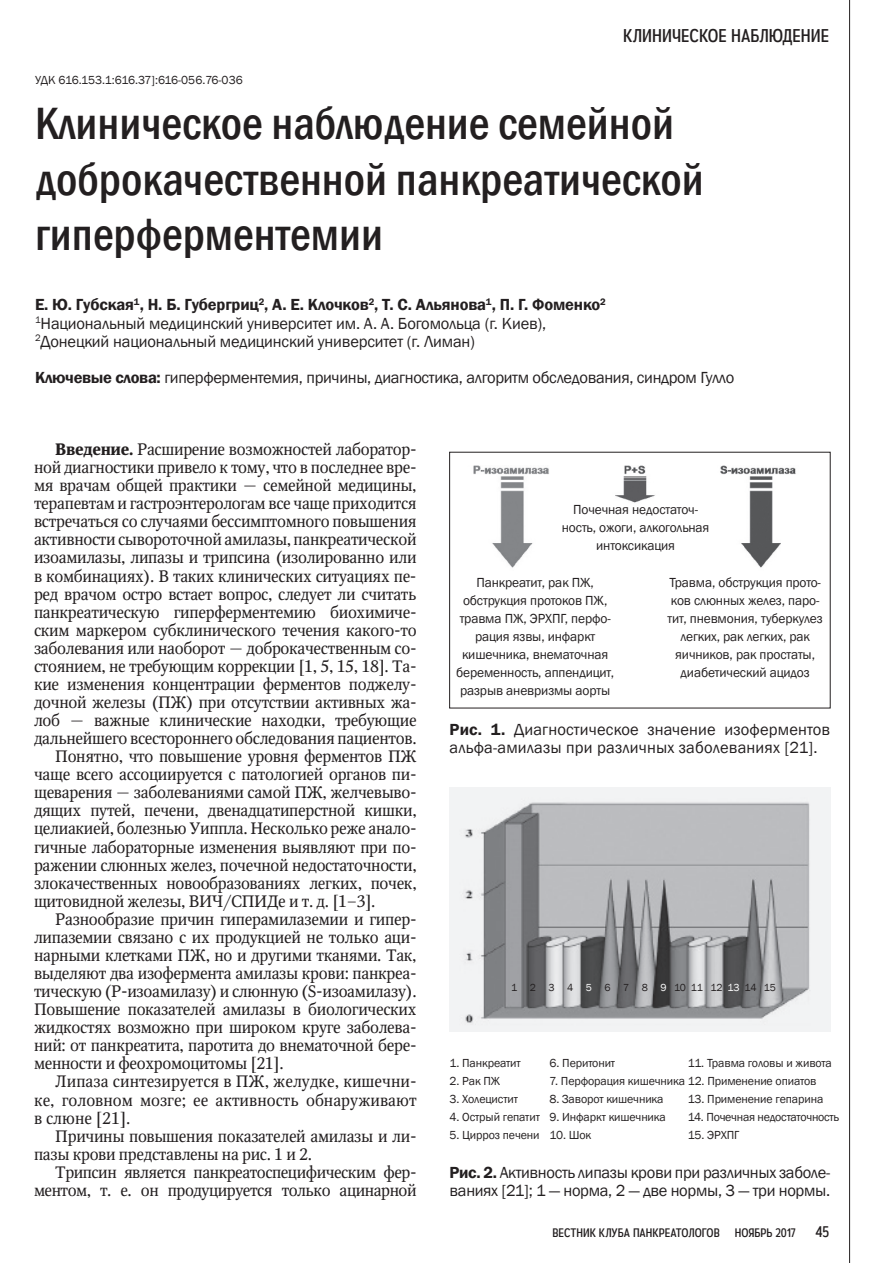
<style>
.page{position:relative;width:893px;height:1263px;background:#fff}
.page>*{position:absolute;margin:0;border:0;box-sizing:border-box;transform-origin:0 0}
.t1{font:500 condensed 46.5px/55.5px "Franklin Gothic";color:#231f20}
.t2{font:18px "Autoradiographic Rg";color:#231f20}
.t3{font:16.5px "Octava";letter-spacing:-.02em;color:#231f20}
.t4{font:16.5px/18px "Franklin Gothic";letter-spacing:-.01em;color:#231f20}
.t5{font:16.5px/18px "Franklin Gothic";letter-spacing:.01em;color:#231f20}
.t6{font:16.5px "Octava";color:#231f20}
.t7{font:15px "Autoradiographic Rg";color:#231f20}
.t8{font:13.5px/18px "Franklin Gothic";letter-spacing:-.01em;color:#231f20;text-align:center}
.t9{font:12px "Franklin Gothic";letter-spacing:-.01em;color:#231f20}
.t10{font:12px "Autoradiographic Rg";color:#231f20}
.t11{font:12px "Franklin Gothic";letter-spacing:-.035em;color:#231f20}
.t12{font:10.5px "Franklin Gothic";letter-spacing:-.025em;color:#231f20}
.s1{font-weight:600}
.s2{font-weight:700}
.s3{color:#fff}
</style>
<div class="page">
<hr style="left:849px;top:0;width:1px;height:1263px;background:#231f20">
<img style="left:473px;top:466px;width:323px;height:102px">
<img style="left:450px;top:788px;width:380px;height:243px">
<p class="t2" style="left:623px;top:25px;width:207px">КЛИНИЧЕСКОЕ НАБЛЮДЕНИЕ</p>
<p class="t11" style="left:35px;top:72px;width:209px">УДК 616.153.1:616.37]:616-056.76-036</p>
<h1 class="t1" style="left:35px;top:96px;width:670px">Клиническое наблюдение семейной доброкачественной панкреатической гиперферментемии</h1>
<p class="t4" style="left:35px;top:296px;width:572px"><span class="s1">Е. Ю. Губская</span><sup>1</sup><span class="s1">, Н. Б. Губергриц</span><sup>2</sup><span class="s1">, А. Е. Клочков</span><sup>2</sup><span class="s1">, Т. С. Альянова</span><sup>1</sup><span class="s1">, П. Г. Фоменко</span><sup>2<br></sup><sup>1</sup>Национальный медицинский университет им. А. А. Богомольца (г. Киев),<br><sup>2</sup>Донецкий национальный медицинский университет (г. Лиман)</p>
<p class="t4" style="left:35px;top:369px;width:701px"><span class="s1">Ключевые слова:</span> гиперферментемия, причины, диагностика, алгоритм обследования, синдром Гулло</p>
<p class="t3" style="left:55px;top:439px;width:363px"><span class="s2">Введение.</span> Расширение возможностей лаборатор-</p>
<p class="t3" style="left:34px;top:457px;width:384px">ной диагностики привело к тому, что в последнее вре-</p>
<p class="t3" style="left:34px;top:475px;width:384px">мя врачам общей практики — семейной медицины,</p>
<p class="t3" style="left:34px;top:493px;width:384px">терапевтам и гастроэнтерологам все чаще приходится</p>
<p class="t3" style="left:34px;top:511px;width:384px">встречаться со случаями бессимптомного повышения</p>
<p class="t3" style="left:34px;top:529px;width:384px">активности сывороточной амилазы, панкреатической</p>
<p class="t3" style="left:34px;top:548px;width:384px">изоамилазы, липазы и трипсина (изолированно или</p>
<p class="t3" style="left:34px;top:566px;width:384px">в комбинациях). В таких клинических ситуациях пе-</p>
<p class="t3" style="left:34px;top:584px;width:384px">ред врачом остро встает вопрос, следует ли считать</p>
<p class="t3" style="left:34px;top:602px;width:384px">панкреатическую гиперферментемию биохимиче-</p>
<p class="t3" style="left:34px;top:620px;width:384px">ским маркером субклинического течения какого-то</p>
<p class="t3" style="left:34px;top:638px;width:384px">заболевания или наоборот — доброкачественным со-</p>
<p class="t3" style="left:34px;top:656px;width:384px">стоянием, не требующим коррекции [1, 5, 15, 18]. Та-</p>
<p class="t3" style="left:34px;top:674px;width:384px">кие изменения концентрации ферментов поджелу-</p>
<p class="t3" style="left:34px;top:692px;width:384px">дочной железы (ПЖ) при отсутствии активных жа-</p>
<p class="t3" style="left:34px;top:710px;width:384px">лоб — важные клинические находки, требующие</p>
<p class="t3" style="left:34px;top:728px;width:384px">дальнейшего всестороннего обследования пациентов.</p>
<p class="t3" style="left:55px;top:746px;width:363px">Понятно, что повышение уровня ферментов ПЖ</p>
<p class="t3" style="left:34px;top:764px;width:384px">чаще всего ассоциируется с патологией органов пи-</p>
<p class="t3" style="left:34px;top:782px;width:384px">щеварения — заболеваниями самой ПЖ, желчевыво-</p>
<p class="t3" style="left:34px;top:800px;width:384px">дящих путей, печени, двенадцатиперстной кишки,</p>
<p class="t3" style="left:34px;top:819px;width:384px">целиакией, болезнью Уиппла. Несколько реже анало-</p>
<p class="t3" style="left:34px;top:837px;width:384px">гичные лабораторные изменения выявляют при по-</p>
<p class="t3" style="left:34px;top:855px;width:384px">ражении слюнных желез, почечной недостаточности,</p>
<p class="t3" style="left:34px;top:873px;width:384px">злокачественных новообразованиях легких, почек,</p>
<p class="t3" style="left:34px;top:891px;width:343px">щитовидной железы, ВИЧ/СПИДе и т. д. [1–3].</p>
<p class="t3" style="left:55px;top:909px;width:363px">Разнообразие причин гиперамилаземии и гипер-</p>
<p class="t3" style="left:34px;top:927px;width:384px">липаземии связано с их продукцией не только аци-</p>
<p class="t3" style="left:34px;top:945px;width:384px">нарными клетками ПЖ, но и другими тканями. Так,</p>
<p class="t3" style="left:34px;top:963px;width:384px">выделяют два изофермента амилазы крови: панкреа-</p>
<p class="t3" style="left:34px;top:981px;width:384px">тическую (P-изоамилазу) и слюнную (S-изоамилазу).</p>
<p class="t3" style="left:34px;top:999px;width:384px">Повышение показателей амилазы в биологических</p>
<p class="t3" style="left:34px;top:1017px;width:384px">жидкостях возможно при широком круге заболева-</p>
<p class="t3" style="left:34px;top:1035px;width:384px">ний: от панкреатита, паротита до внематочной бере-</p>
<p class="t3" style="left:34px;top:1053px;width:251px">менности и феохромоцитомы [21].</p>
<p class="t6" style="left:55px;top:1071px;width:363px">Липаза синтезируется в ПЖ, желудке, кишечни-</p>
<p class="t6" style="left:34px;top:1090px;width:384px">ке, головном мозге; ее активность обнаруживают</p>
<p class="t3" style="left:34px;top:1108px;width:98px">в слюне [21].</p>
<p class="t3" style="left:55px;top:1126px;width:363px">Причины повышения показателей амилазы и ли-</p>
<p class="t3" style="left:34px;top:1144px;width:279px">пазы крови представлены на рис. 1 и 2.</p>
<p class="t3" style="left:55px;top:1162px;width:363px">Трипсин является панкреатоспецифическим фер-</p>
<p class="t3" style="left:34px;top:1180px;width:384px">ментом, т. е. он продуцируется только ацинарной</p>
<p class="t8" style="left:562px;top:501px;width:149px">Почечная недостаточ&shy;ность, ожоги, алкогольная интоксикация</p>
<p class="t8" style="left:456px;top:573px;width:159px">Панкреатит, рак ПЖ, обструкция протоков ПЖ, травма ПЖ, ЭРХПГ, перфо&shy;рация язвы, инфаркт кишечника, внематочная беременность, аппендицит, разрыв аневризмы аорты</p>
<p class="t8" style="left:668px;top:573px;width:157px">Травма, обструкция прото&shy;ков слюнных желез, паро&shy;тит, пневмония, туберкулез легких, рак легких, рак яичников, рак простаты, диабетический ацидоз</p>
<p class="t5" style="left:450px;top:721px;width:382px"><span class="s1">Рис. 1.</span> Диагностическое значение изоферментов альфа-амилазы при различных заболеваниях [21].</p>
<p class="t12" style="left:511px;top:981px;width:266px">1 2 3 4 <span class="s3">5</span> 6 7 8 <span class="s3">9</span> 10 11 12 <span class="s3">13</span> 14 15</p>
<p class="t9" style="left:450px;top:1055px;width:73px">1. Панкреатит</p>
<p class="t9" style="left:450px;top:1073px;width:52px">2. Рак ПЖ</p>
<p class="t9" style="left:450px;top:1091px;width:70px">3. Холецистит</p>
<p class="t9" style="left:450px;top:1109px;width:92px">4. Острый гепатит</p>
<p class="t9" style="left:450px;top:1127px;width:91px">5. Цирроз печени</p>
<p class="t9" style="left:550px;top:1055px;width:67px">6. Перитонит</p>
<p class="t9" style="left:550px;top:1073px;width:268px">7. Перфорация кишечника 12. Применение опиатов</p>
<p class="t9" style="left:550px;top:1091px;width:115px">8. Заворот кишечника</p>
<p class="t9" style="left:550px;top:1109px;width:118px">9. Инфаркт кишечника</p>
<p class="t9" style="left:550px;top:1127px;width:43px">10. Шок</p>
<p class="t9" style="left:688px;top:1055px;width:146px">11. Травма головы и живота</p>
<p class="t9" style="left:688px;top:1091px;width:137px">13. Применение гепарина</p>
<p class="t9" style="left:688px;top:1109px;width:153px">14. Почечная недостаточность</p>
<p class="t9" style="left:688px;top:1127px;width:52px">15. ЭРХПГ</p>
<p class="t4" style="left:450px;top:1164px;width:382px"><span class="s1">Рис. 2.</span> Активность липазы крови при различных заболе&shy;ваниях [21]; 1 — норма, 2 — две нормы, 3 — три нормы.</p>
<p class="t10" style="left:553px;top:1226px;width:168px">Вестник клуба панкреатологов</p>
<p class="t10" style="left:735px;top:1226px;width:63px">НОЯБРЬ 2017</p>
<p class="t7" style="left:815px;top:1223px;width:15px">45</p>
</div>
